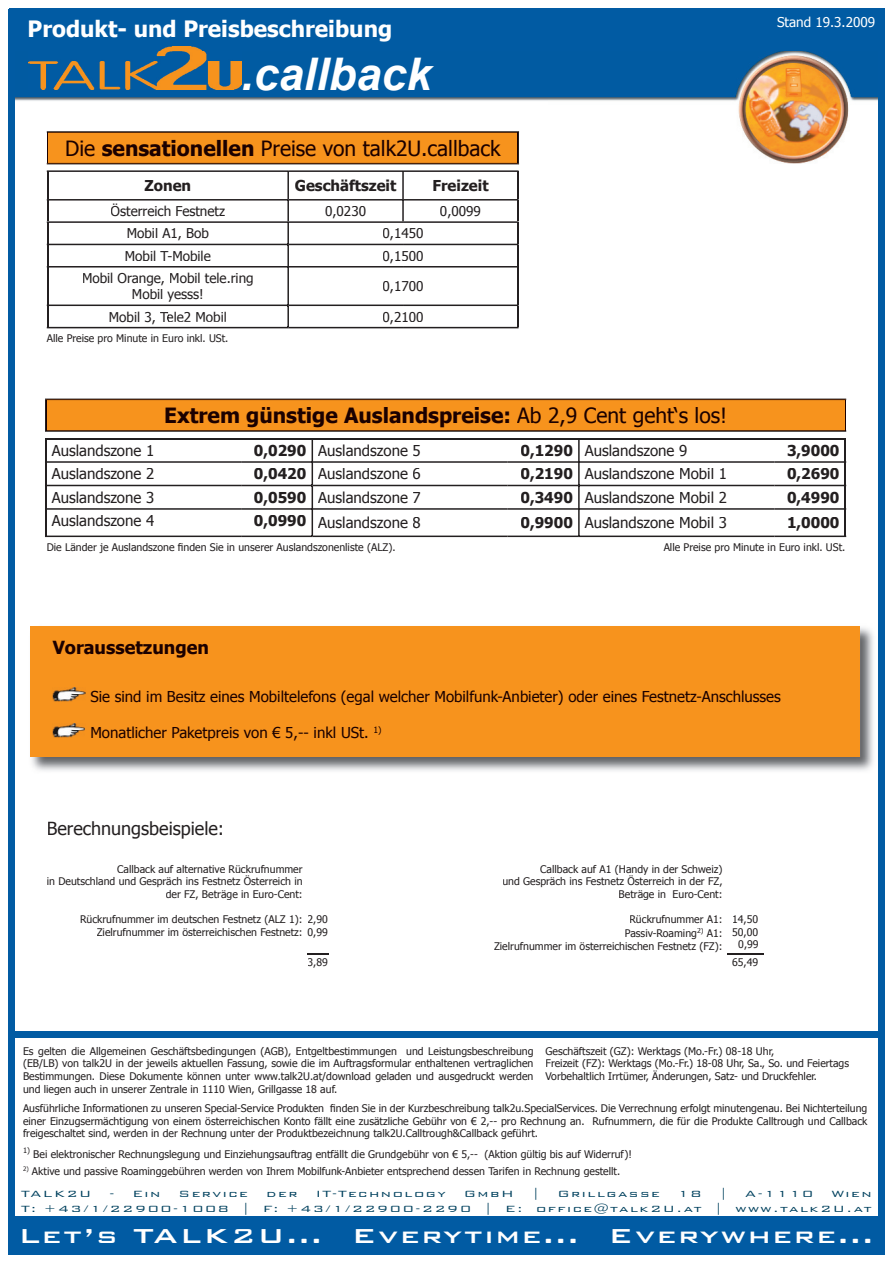
<style>
.page{position:relative;width:893px;height:1263px;background:#fff}
.page>*{position:absolute;margin:0;border:0;box-sizing:border-box;transform-origin:0 0}
.t1{font:italic 700 45px "Arial";color:#fff}
.t2{font:500 27px "Bank Gothic BT";letter-spacing:.05em;color:#fff;scale:1.2 1}
.t3{font:700 22.5px "Tahoma";color:#fff}
.t4{font:700 21px "Tahoma";color:#1b0000}
.t5{font:21px "Tahoma";color:#1b0000}
.t6{font:18px "Tahoma";color:#231f20}
.t7{font:700 18px "Tahoma";color:#1b0000}
.t8{font:15px "Tahoma";color:#231f20}
.t9{font:15px "Tahoma";color:#1b0000}
.t10{font:700 15px "Tahoma";color:#231f20}
.t11{font:13.5px/16.2px "Tahoma";color:#231f20;text-align:center}
.t12{font:13.5px "Tahoma";color:#fff}
.t13{font:300 12px/14.4px "Bank Gothic BT";letter-spacing:.1em;color:#01415e;text-align:right;scale:1.25 1}
.t14{font:10.5px/12.6px "Tahoma";color:#231f20;text-align:right}
.s1{font-weight:700}
.s2{font-weight:400}
</style>
<div class="page">
<img style="left:15px;top:51px;width:534px;height:50px">
<img style="left:549px;top:51px;width:329px;height:113px">
<div style="left:9px;top:9px;width:875px;height:42px;background:#015ba3"></div>
<div style="left:9px;top:9px;width:6px;height:1245px;background:#015ba3"></div>
<div style="left:878px;top:9px;width:6px;height:1245px;background:#015ba3"></div>
<div style="left:9px;top:1216px;width:875px;height:38px;background:#015ba3"></div>
<img style="left:29px;top:47px;width:212px;height:43px">
<div style="left:9px;top:1031px;width:875px;height:6px;background:#015ba3"></div>
<img style="left:30px;top:626px;width:844px;height:145px">
<div style="left:31px;top:626px;width:829px;height:131px;background:#f7931d"></div>
<svg style="left:47px;top:131px;width:472px;height:33px;background:#d8811d"></svg>
<div style="left:67px;top:140px;width:28px;height:16px;background:#f7931d"></div>
<div style="left:102px;top:140px;width:151px;height:16px;background:#f7931d"></div>
<div style="left:254px;top:140px;width:247px;height:16px;background:#f7931d"></div>
<svg style="left:47px;top:170px;width:472px;height:158px"></svg>
<svg style="left:45px;top:399px;width:801px;height:33px;background:#db821d"></svg>
<div style="left:166px;top:407px;width:345px;height:20px;background:#f7931d"></div>
<div style="left:517px;top:407px;width:208px;height:20px;background:#f7931d"></div>
<svg style="left:45px;top:439px;width:801px;height:98px"></svg>
<hr style="left:45px;top:438px;width:196px;height:1px;background:#231f20">
<hr style="left:241px;top:438px;width:71px;height:1px;background:#231f20">
<hr style="left:312px;top:438px;width:196px;height:1px;background:#231f20">
<hr style="left:508px;top:438px;width:71px;height:1px;background:#231f20">
<hr style="left:579px;top:438px;width:195px;height:1px;background:#231f20">
<hr style="left:774px;top:438px;width:72px;height:1px;background:#231f20">
<img style="left:53px;top:687px;width:33px;height:15px">
<img style="left:53px;top:723px;width:32px;height:15px">
<hr style="left:307px;top:953px;width:21px;height:2px;background:#231f20">
<hr style="left:727px;top:953px;width:36px;height:2px;background:#231f20">
<h3 class="t3" style="left:28px;top:13px;width:366px">Produkt- und Preisbeschreibung</h3>
<p class="t12" style="left:777px;top:13px;width:100px">Stand 19.3.2009</p>
<h1 class="t1" style="left:241px;top:43px;width:192px">.callback</h1>
<h3 class="t5" style="left:65px;top:134px;width:437px">Die <span class="s1">sensationellen</span> Preise von talk2U.callback</h3>
<h3 class="t10" style="left:145px;top:175px;width:48px">Zonen</h3>
<h3 class="t10" style="left:295px;top:175px;width:103px">Geschäftszeit</h3>
<h3 class="t10" style="left:432px;top:175px;width:58px">Freizeit</h3>
<p class="t11" style="left:111px;top:202px;width:116px">Österreich Festnetz</p>
<p class="t11" style="left:325px;top:202px;width:42px">0,0230</p>
<p class="t11" style="left:440px;top:202px;width:42px">0,0099</p>
<p class="t11" style="left:127px;top:225px;width:84px">Mobil A1, Bob</p>
<p class="t11" style="left:383px;top:225px;width:42px">0,1450</p>
<p class="t11" style="left:125px;top:247px;width:87px">Mobil T-Mobile</p>
<p class="t11" style="left:383px;top:247px;width:42px">0,1500</p>
<p class="t11" style="left:82px;top:269px;width:173px">Mobil Orange, Mobil tele.ring<br>Mobil yesss!</p>
<p class="t11" style="left:383px;top:277px;width:42px">0,1700</p>
<p class="t11" style="left:109px;top:308px;width:120px">Mobil 3, Tele2 Mobil</p>
<p class="t11" style="left:383px;top:308px;width:42px">0,2100</p>
<p class="t14" style="left:47px;top:331px;width:183px">Alle Preise pro Minute in Euro inkl. USt.</p>
<h3 class="t4" style="left:164px;top:401px;width:565px">Extrem günstige Auslandspreise: <span class="s2">Ab 2,9 Cent geht‘s los!</span></h3>
<h3 class="t8" style="left:52px;top:440px;width:104px">Auslandszone 1</h3>
<h3 class="t8" style="left:254px;top:440px;width:168px"><span class="s1">0,0290</span> Auslandszone 5</h3>
<h3 class="t8" style="left:520px;top:440px;width:168px"><span class="s1">0,1290</span> Auslandszone 9</h3>
<h3 class="t10" style="left:787px;top:440px;width:54px">3,9000</h3>
<h3 class="t8" style="left:52px;top:464px;width:104px">Auslandszone 2</h3>
<h3 class="t8" style="left:254px;top:464px;width:168px"><span class="s1">0,0420</span> Auslandszone 6</h3>
<h3 class="t8" style="left:520px;top:464px;width:208px"><span class="s1">0,2190</span> Auslandszone Mobil 1</h3>
<h3 class="t10" style="left:787px;top:463px;width:54px">0,2690</h3>
<h3 class="t8" style="left:52px;top:487px;width:104px">Auslandszone 3</h3>
<h3 class="t8" style="left:254px;top:487px;width:168px"><span class="s1">0,0590</span> Auslandszone 7</h3>
<h3 class="t8" style="left:520px;top:487px;width:208px"><span class="s1">0,3490</span> Auslandszone Mobil 2</h3>
<h3 class="t10" style="left:787px;top:487px;width:54px">0,4990</h3>
<h3 class="t8" style="left:52px;top:511px;width:104px">Auslandszone 4</h3>
<h3 class="t8" style="left:254px;top:513px;width:168px"><span class="s1">0,0990</span> Auslandszone 8</h3>
<h3 class="t8" style="left:520px;top:513px;width:208px"><span class="s1">0,9900</span> Auslandszone Mobil 3</h3>
<h3 class="t10" style="left:787px;top:512px;width:54px">1,0000</h3>
<p class="t14" style="left:47px;top:540px;width:350px">Die Länder je Auslandszone finden Sie in unserer Auslandszonenliste (ALZ).</p>
<p class="t14" style="left:664px;top:540px;width:183px">Alle Preise pro Minute in Euro inkl. USt.</p>
<h3 class="t7" style="left:53px;top:634px;width:158px">Voraussetzungen</h3>
<h3 class="t9" style="left:90px;top:686px;width:692px">Sie sind im Besitz eines Mobiltelefons (egal welcher Mobilfunk-Anbieter) oder eines Festnetz-Anschlusses</h3>
<h3 class="t9" style="left:90px;top:722px;width:293px">Monatlicher Paketpreis von € 5,-- inkl USt. <sup>1)</sup></h3>
<h3 class="t6" style="left:47px;top:816px;width:179px">Berechnungsbeispiele:</h3>
<p class="t14" style="left:47px;top:862px;width:257px">Callback auf alternative Rückrufnummer<br>in Deutschland und Gespräch ins Festnetz Österreich in der FZ, Beträge in Euro-Cent:</p>
<p class="t14" style="left:80px;top:912px;width:224px">Rückrufnummer im deutschen Festnetz (ALZ 1):<br>Zielrufnummer im österreichischen Festnetz:</p>
<p class="t14" style="left:308px;top:912px;width:22px;text-align:left">2,90<br>0,99</p>
<p class="t14" style="left:502px;top:862px;width:222px">Callback auf A1 (Handy in der Schweiz)<br>und Gespräch ins Festnetz Österreich in der FZ,<br>Beträge in Euro-Cent:</p>
<p class="t14" style="left:625px;top:911px;width:99px;line-height:14.4px;text-align:center">Rückrufnummer A1:<br>Passiv-Roaming<sup>2)</sup> A1:</p>
<p class="t14" style="left:494px;top:939px;width:230px">Zielrufnummer im österreichischen Festnetz (FZ):</p>
<p class="t14" style="left:732px;top:912px;width:28px;text-align:center">14,50<br>50,00<br>0,99</p>
<p class="t14" style="left:308px;top:956px;width:22px">3,89</p>
<p class="t14" style="left:732px;top:956px;width:28px">65,49</p>
<p class="t14" style="left:23px;top:1044px;width:512px;text-align:justify">Es gelten die Allgemeinen Geschäftsbedingungen (AGB), Entgeltbestimmungen und Leistungsbeschreibung (EB/LB) von talk2U in der jeweils aktuellen Fassung, sowie die im Auftragsformular enthaltenen vertraglichen Bestimmungen. Diese Dokumente können unter www.talk2U.at/download geladen und ausgedruckt werden und liegen auch in unserer Zentrale in 1110 Wien, Grillgasse 18 auf.</p>
<p class="t14" style="left:545px;top:1044px;width:305px;text-align:left">Geschäftszeit (GZ): Werktags (Mo.-Fr.) 08-18 Uhr,<br>Freizeit (FZ): Werktags (Mo.-Fr.) 18-08 Uhr, Sa., So. und Feiertags<br>Vorbehaltlich Irrtümer, Änderungen, Satz- und Druckfehler.</p>
<p class="t14" style="left:23px;top:1101px;width:846px;text-align:justify">Ausführliche Informationen zu unseren Special-Service Produkten finden Sie in der Kurzbeschreibung talk2u.SpecialServices. Die Verrechnung erfolgt minutengenau. Bei Nichterteilung einer Einzugsermächtigung von einem österreichischen Konto fällt eine zusätzliche Gebühr von € 2,-- pro Rechnung an. Rufnummern, die für die Produkte Calltrough und Callback freigeschaltet sind, werden in der Rechnung unter der Produktbezeichnung talk2U.Calltrough&amp;Callback geführt.</p>
<p class="t14" style="left:23px;top:1147px;width:610px"><sup>1)</sup> Bei elektronischer Rechnungslegung und Einziehungsauftrag entfällt die Grundgebühr von € 5,-- (Aktion gültig bis auf Widerruf)!</p>
<p class="t14" style="left:23px;top:1164px;width:599px"><sup>2)</sup> Aktive und passive Roaminggebühren werden von Ihrem Mobilfunk-Anbieter entsprechend dessen Tarifen in Rechnung gestellt.</p>
<p class="t13" style="left:21px;top:1186px;width:58px">TALK2U</p>
<p class="t13" style="left:110px;top:1186px;width:42px">- Ein</p>
<p class="t13" style="left:178px;top:1186px;width:57px">Service</p>
<p class="t13" style="left:266px;top:1186px;width:27px">der</p>
<p class="t13" style="left:316px;top:1186px;width:106px">IT-Technology</p>
<p class="t13" style="left:464px;top:1186px;width:42px">GmbH</p>
<p class="t13" style="left:532px;top:1186px;width:7px">|</p>
<p class="t13" style="left:557px;top:1186px;width:83px">Grillgasse</p>
<p class="t13" style="left:678px;top:1186px;width:21px">18</p>
<p class="t13" style="left:720px;top:1186px;width:7px">|</p>
<p class="t13" style="left:745px;top:1186px;width:56px">A-1110</p>
<p class="t13" style="left:21px;top:1186px;width:682px">Wien<br>T: +43/1/22900-1008 | F: +43/1/22900-2290 | E: office@talk2U.at | www.talk2U.at</p>
<h2 class="t2" style="left:19px;top:1221px;width:714px">Let’s TALK2U... Everytime... Everywhere...</h2>
</div>
